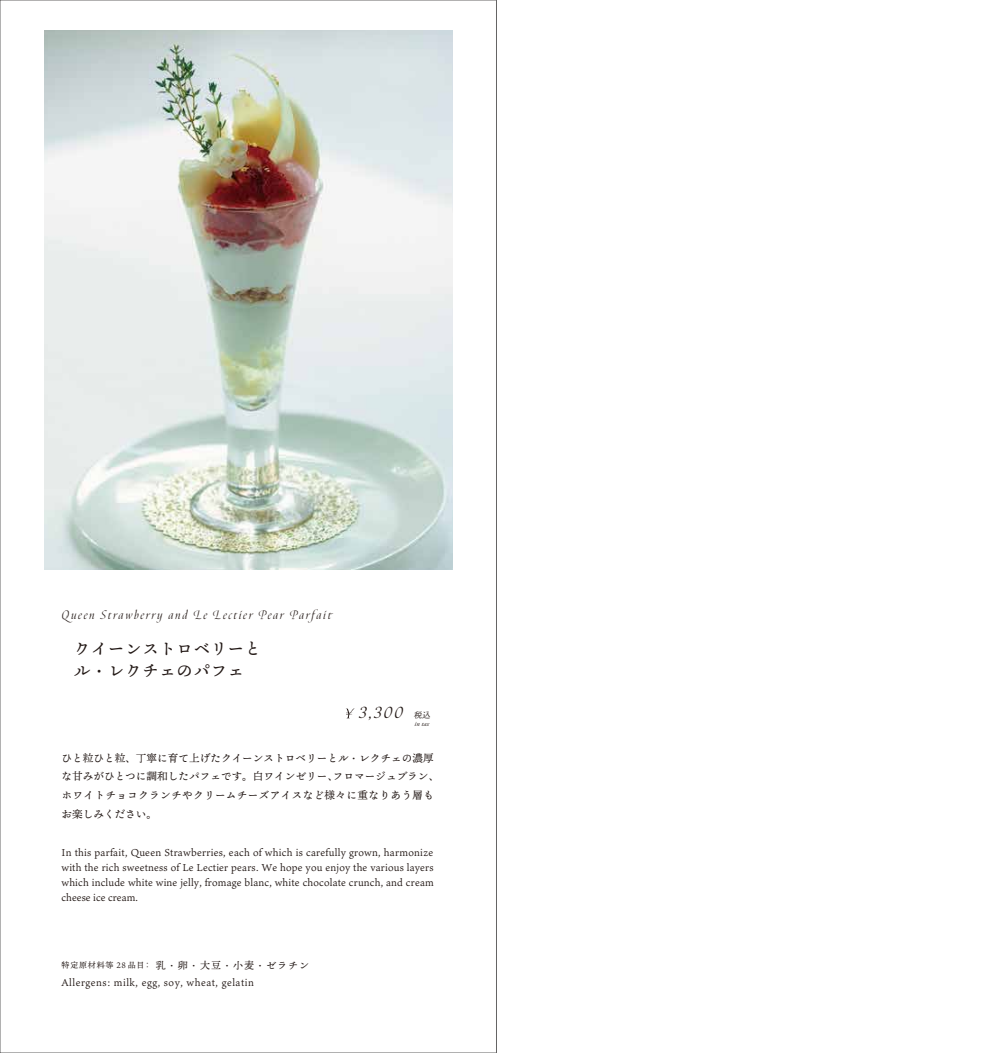
<style>
.page{position:relative;width:993px;height:1053px;background:#fff}
.page>*{position:absolute;margin:0;border:0;box-sizing:border-box;transform-origin:0 0}
.t1{font:italic 20px "Canto";color:#221815}
.t2{font:17.5px/22.5px "Ten Mincho";letter-spacing:-.025em;color:#221815}
.t3{font:italic 13.75px "Canto Brush";letter-spacing:.125em;color:#221815}
.t4{font:10.62px/18.8px "Ten Mincho Text";color:#221815}
.t5{font:10px/15px "Ten Mincho";letter-spacing:.015em;color:#221815;text-align:justify}
.t6{font:10px "Ten Mincho";letter-spacing:.05em;color:#221815}
.t7{font:10px "Ten Mincho Text";letter-spacing:.1em;color:#221815}
.t8{font:8px "Ten Mincho";color:#221815}
.t9{font:italic 600 6.88px "Canto";color:#221815}
.s1{font-size:8px}
</style>
<div class="page">
<img style="left:44px;top:30px;width:408px;height:539px">
<svg style="left:346px;top:708px;width:8px;height:10px"></svg>
<h3 class="t3" style="left:62px;top:606px;width:271px">Queen Strawberry and Le Lectier Pear Parfait</h3>
<h2 class="t2" style="left:73px;top:637px;width:190px">クイーンストロベリーとル・レクチェのパフェ</h2>
<h1 class="t1" style="left:359px;top:700px;width:45px">3,300</h1>
<p class="t8" style="left:414px;top:710px;width:21px">税込</p>
<p class="t9" style="left:415px;top:719px;width:16px">in tax</p>
<p class="t4" style="left:61px;top:748px;width:379px">ひと粒ひと粒、丁寧に育て上げたクイーンストロベリーとル・レクチェの濃厚な甘みがひとつに調和したパフェです。白ワインゼリー、フロマージュブラン、ホワイトチョコクランチやクリームチーズアイスなど様々に重なりあう層もお楽しみください。</p>
<p class="t5" style="left:61px;top:845px;width:374px">In this parfait, Queen Strawberries, each of which is carefully grown, harmonize with the rich sweetness of Le Lectier pears. We hope you enjoy the various layers which include white wine jelly, fromage blanc, white chocolate crunch, and cream cheese ice cream.</p>
<p class="t7" style="left:61px;top:959px;width:249px"><span class="s1">特定原材料等 28 品目：</span> 乳・卵・大豆・小麦・ゼラチン</p>
<p class="t6" style="left:61px;top:976px;width:194px">Allergens: milk, egg, soy, wheat, gelatin</p>
</div>
